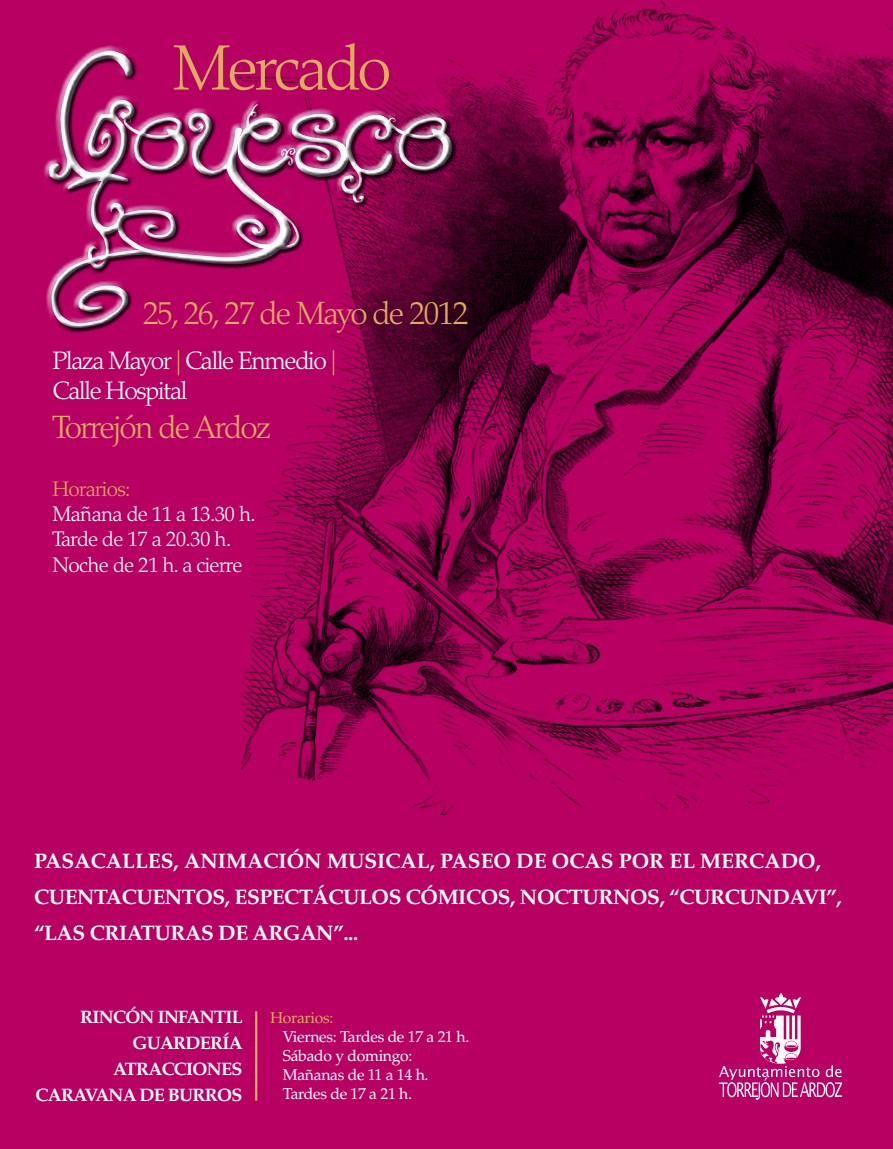
<style>
.page{position:relative;width:893px;height:1149px;background:#fff}
.page>*{position:absolute;margin:0;border:0;box-sizing:border-box;transform-origin:0 0}
.t1{font:110.55px "Holiday Home";color:#fff}
.t2{font:300 63.75px "Palatino";letter-spacing:-.05em;color:#deac5c}
.t3{font:300 32.1px "Palatino";letter-spacing:-.05em;color:#deac5c}
.t4{font:300 25.2px/30.2px "Palatino";letter-spacing:-.05em;color:#fff}
.t5{font:700 21px/36px "Palatino";letter-spacing:-.02em;color:#fff}
.t6{font:300 21px/25.2px "Palatino";letter-spacing:-.03em;color:#fff}
.t7{font:300 21px "Palatino";letter-spacing:-.03em;color:#deac5c}
.t8{font:700 18px/25.8px "Palatino";letter-spacing:-.04em;color:#fff;text-align:right}
.t9{font:15.75px/18.9px "Palatino";letter-spacing:-.02em;color:#fff}
.t10{font:15.75px "Palatino";letter-spacing:-.02em;color:#deac5c}
.s1{color:#deac5c}
</style>
<div class="page">
<div style="left:0;top:0;width:893px;height:1148px;background:#b80062"></div>
<img style="left:240px;top:0;width:653px;height:814px">
<div style="left:44px;top:45px;width:404px;height:280px;background:#fff;opacity:.75"></div>
<div style="left:46px;top:53px;width:411px;height:279px;background:#000;opacity:.75"></div>
<svg style="left:719px;top:993px;width:123px;height:106px"></svg>
<hr style="left:255px;top:1010px;width:2px;height:90px;background:#deac5c">
<h2 class="t2" style="left:173px;top:31px;width:220px">Mercado</h2>
<h1 class="t1" style="left:52px;top:69px;width:402px">Goyesco</h1>
<h3 class="t3" style="left:143px;top:294px;width:327px">25, 26, 27 de Mayo de 2012</h3>
<p class="t4" style="left:52px;top:346px;width:285px">Plaza Mayor <span class="s1">|</span> Calle Enmedio <span class="s1">|<br></span>Calle Hospital</p>
<h3 class="t3" style="left:52px;top:408px;width:220px">Torrejón de Ardoz</h3>
<p class="t7" style="left:52px;top:476px;width:80px">Horarios:</p>
<p class="t6" style="left:52px;top:501px;width:205px">Mañana de 11 a 13.30 h.<br>Tarde de 17 a 20.30 h.<br>Noche de 21 h. a cierre</p>
<p class="t5" style="left:34px;top:842px;width:788px">PASACALLES, ANIMACIÓN MUSICAL, PASEO DE OCAS POR EL MERCADO,<br>CUENTACUENTOS, ESPECTÁCULOS CÓMICOS, NOCTURNOS, “CURCUNDAVI</p>
<p class="t5" style="left:826px;top:878px;width:17px">”,</p>
<p class="t5" style="left:34px;top:914px;width:252px">“LAS CRIATURAS DE ARGAN</p>
<p class="t5" style="left:333px;top:914px;width:26px">”...</p>
<p class="t8" style="left:36px;top:1003px;width:209px">RINCÓN INFANTIL<br>GUARDERÍA<br>ATRACCIONES<br>CARAVANA DE BURROS</p>
<p class="t10" style="left:270px;top:1008px;width:65px">Horarios:</p>
<p class="t9" style="left:283px;top:1027px;width:188px">Viernes: Tardes de 17 a 21 h.<br>Sábado y domingo:<br>Mañanas de 11 a 14 h.<br>Tardes de 17 a 21 h.</p>
</div>
